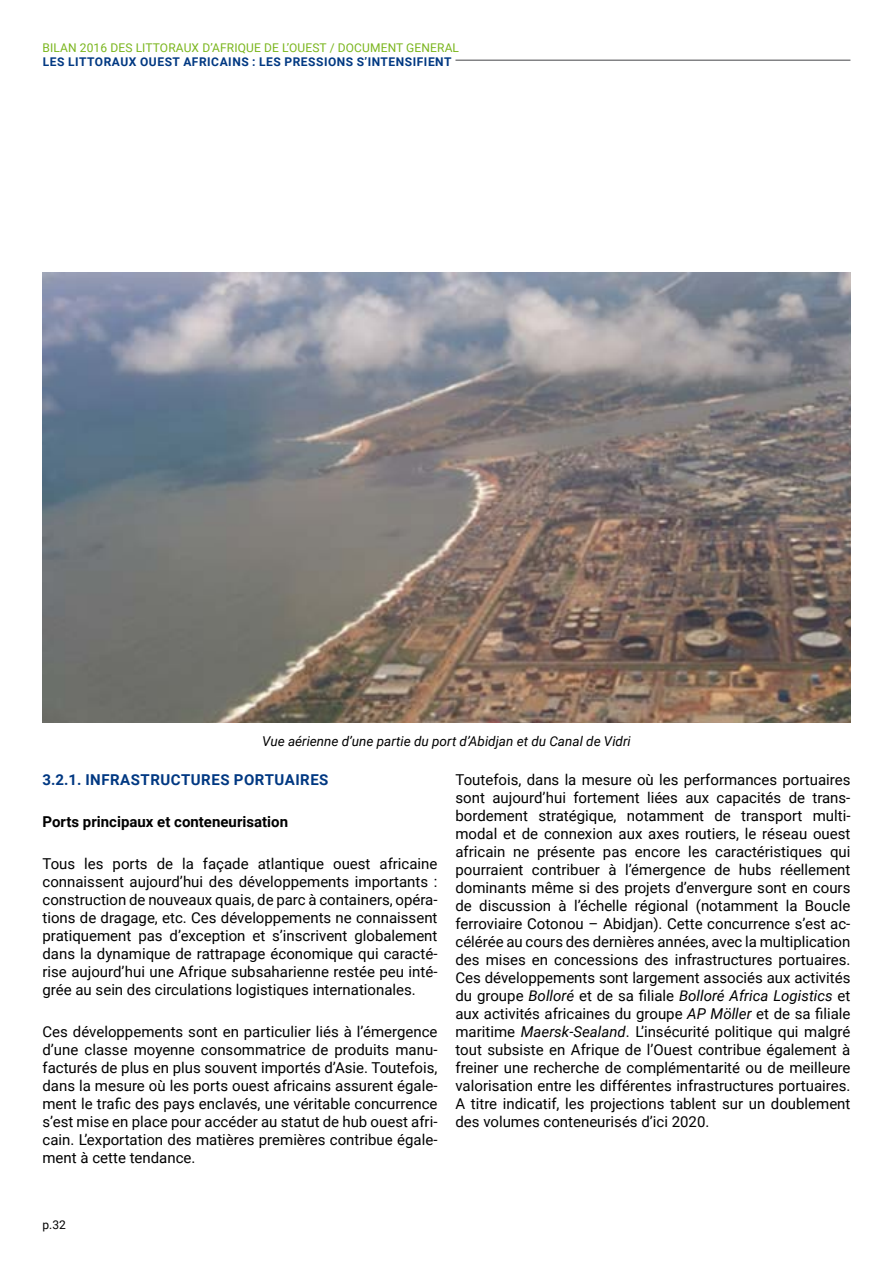
<style>
.page{position:relative;width:893px;height:1263px;background:#fff}
.page>*{position:absolute;margin:0;border:0;box-sizing:border-box;transform-origin:0 0}
.t1{font:15px/18px "Roboto";color:#000;text-align:justify}
.t2{font:700 15px "Roboto";color:#000}
.t3{font:700 15px "Roboto";letter-spacing:.035em;color:#003882}
.t4{font:italic 13.5px "Roboto";color:#000}
.t5{font:12px "Roboto";letter-spacing:.01em;color:#7ab51d}
.t6{font:700 12px "Roboto";letter-spacing:.045em;color:#003882}
.t7{font:12px "Roboto";color:#000}
.s1{font-style:italic}
</style>
<div class="page">
<img style="left:43px;top:272px;width:807px;height:451px">
<hr style="left:455px;top:59px;width:395px;height:2px;background:#828385">
<p class="t5" style="left:43px;top:39px;width:418px">BILAN 2016 DES LITTORAUX D’AFRIQUE DE L’OUEST / DOCUMENT GENERAL</p>
<p class="t6" style="left:43px;top:53px;width:410px">LES LITTORAUX OUEST AFRICAINS : LES PRESSIONS S’INTENSIFIENT</p>
<p class="t4" style="left:262px;top:731px;width:370px">Vue aérienne d’une partie du port d’Abidjan et du Canal de Vidri</p>
<p class="t3" style="left:43px;top:769px;width:287px">3.2.1. INFRASTRUCTURES PORTUAIRES</p>
<p class="t2" style="left:43px;top:811px;width:247px">Ports principaux et conteneurisation</p>
<p class="t1" style="left:43px;top:854px;width:396px">Tous les ports de la façade atlantique ouest africaine connaissent aujourd’hui des développements importants : construction de nouveaux quais, de parc à containers, opéra&shy;tions de dragage, etc. Ces développements ne connaissent pratiquement pas d’exception et s’inscrivent globalement dans la dynamique de rattrapage économique qui caracté&shy;rise aujourd’hui une Afrique subsaharienne restée peu inté&shy;grée au sein des circulations logistiques internationales.</p>
<p class="t1" style="left:43px;top:1022px;width:396px">Ces développements sont en particulier liés à l’émergence d’une classe moyenne consommatrice de produits manu&shy;facturés de plus en plus souvent importés d’Asie. Toutefois, dans la mesure où les ports ouest africains assurent égale&shy;ment le trafic des pays enclavés, une véritable concurrence s’est mise en place pour accéder au statut de hub ouest afri&shy;cain. L’exportation des matières premières contribue égale&shy;ment à cette tendance.</p>
<p class="t1" style="left:455px;top:770px;width:396px">Toutefois, dans la mesure où les performances portuaires sont aujourd’hui fortement liées aux capacités de trans&shy;bordement stratégique, notamment de transport multi&shy;modal et de connexion aux axes routiers, le réseau ouest africain ne présente pas encore les caractéristiques qui pourraient contribuer à l’émergence de hubs réellement dominants même si des projets d’envergure sont en cours de discussion à l’échelle régional (notamment la Boucle ferroviaire Cotonou – Abidjan). Cette concurrence s’est ac&shy;célérée au cours des dernières années, avec la multiplication des mises en concessions des infrastructures portuaires.<br>Ces développements sont largement associés aux activités du groupe <span class="s1">Bolloré</span> et de sa filiale <span class="s1">Bolloré Africa Logistics</span> et aux activités africaines du groupe <span class="s1">AP Möller</span> et de sa filiale maritime <span class="s1">Maersk-Sealand</span>. L’insécurité politique qui malgré tout subsiste en Afrique de l’Ouest contribue également à freiner une recherche de complémentarité ou de meilleure valorisation entre les différentes infrastructures portuaires.<br>A titre indicatif, les projections tablent sur un doublement des volumes conteneurisés d’ici 2020.</p>
<p class="t7" style="left:43px;top:1217px;width:25px">p.32</p>
</div>
